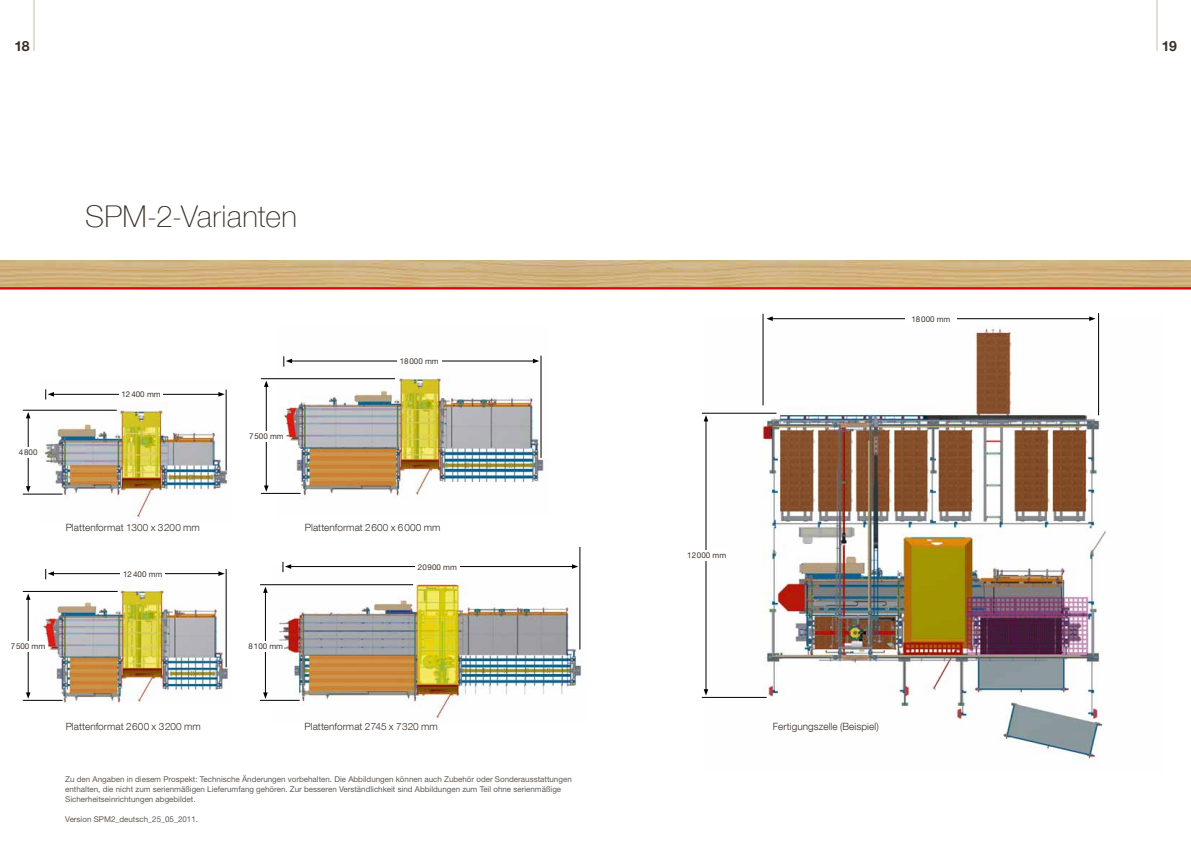
<style>
.page{position:relative;width:1191px;height:842px;background:#fff}
.page>*{position:absolute;margin:0;border:0;box-sizing:border-box;transform-origin:0 0}
.t1{font:100 30px "Helvetica Neue LT Com";letter-spacing:.015em;color:#3b2f27}
.t2{font:700 14px "Helvetica Neue LT Com";color:#3b2f27}
.t3{font:300 10px "Helvetica Neue LT Com";letter-spacing:.01em;color:#3b2f27}
.t4{font:8px/10px "Helvetica Neue LT Pro";color:#625952}
.t5{font:8px "Helvetica Neue LT Pro";color:#3b2f27}
</style>
<div class="page">
<img style="left:40px;top:389px;width:188px;height:128px">
<img style="left:272px;top:563px;width:310px;height:155px">
<img style="left:40px;top:573px;width:188px;height:130px">
<img style="left:705px;top:315px;width:401px;height:444px">
<img style="left:277px;top:355px;width:267px;height:144px">
<img style="left:0;top:261px;width:1191px;height:26px">
<hr style="left:0;top:287px;width:1191px;height:2px;background:#e3000f">
<hr style="left:763px;top:314px;width:1px;height:91px;background:#000">
<hr style="left:226px;top:390px;width:1px;height:81px;background:#000">
<hr style="left:541px;top:356px;width:1px;height:102px;background:#000">
<hr style="left:1098px;top:313px;width:1px;height:102px;background:#000">
<hr style="left:226px;top:569px;width:1px;height:98px;background:#000">
<hr style="left:52px;top:394px;width:168px;height:1px;background:#000">
<svg style="left:45px;top:389px;width:9px;height:10px"></svg>
<svg style="left:218px;top:392px;width:7px;height:5px"></svg>
<hr style="left:290px;top:361px;width:244px;height:1px;background:#000">
<svg style="left:283px;top:356px;width:9px;height:11px"></svg>
<svg style="left:533px;top:359px;width:6px;height:4px"></svg>
<hr style="left:771px;top:318px;width:319px;height:1px;background:#000">
<svg style="left:766px;top:316px;width:6px;height:5px"></svg>
<svg style="left:1089px;top:316px;width:6px;height:5px"></svg>
<hr style="left:52px;top:573px;width:168px;height:1px;background:#000">
<svg style="left:45px;top:569px;width:9px;height:10px"></svg>
<svg style="left:218px;top:571px;width:7px;height:5px"></svg>
<hr style="left:23px;top:410px;width:94px;height:1px;background:#000">
<hr style="left:261px;top:378px;width:134px;height:1px;background:#000">
<hr style="left:702px;top:413px;width:74px;height:1px;background:#000">
<hr style="left:23px;top:591px;width:95px;height:1px;background:#000">
<hr style="left:23px;top:494px;width:39px;height:1px;background:#000">
<hr style="left:261px;top:493px;width:39px;height:1px;background:#000">
<hr style="left:702px;top:697px;width:64px;height:1px;background:#000">
<hr style="left:23px;top:700px;width:39px;height:1px;background:#000">
<hr style="left:28px;top:417px;width:1px;height:71px;background:#000">
<svg style="left:26px;top:412px;width:4px;height:6px"></svg>
<svg style="left:26px;top:486px;width:4px;height:6px"></svg>
<hr style="left:266px;top:385px;width:1px;height:102px;background:#000">
<svg style="left:264px;top:381px;width:4px;height:6px"></svg>
<svg style="left:264px;top:485px;width:4px;height:7px"></svg>
<hr style="left:705px;top:420px;width:1px;height:271px;background:#000">
<svg style="left:704px;top:415px;width:4px;height:6px"></svg>
<svg style="left:703px;top:689px;width:5px;height:6px"></svg>
<hr style="left:28px;top:598px;width:1px;height:96px;background:#000">
<svg style="left:26px;top:593px;width:4px;height:7px"></svg>
<svg style="left:26px;top:692px;width:4px;height:7px"></svg>
<hr style="left:579px;top:547px;width:1px;height:102px;background:#000">
<hr style="left:290px;top:566px;width:283px;height:1px;background:#000">
<svg style="left:283px;top:562px;width:8px;height:10px"></svg>
<svg style="left:572px;top:564px;width:6px;height:5px"></svg>
<hr style="left:260px;top:584px;width:153px;height:1px;background:#000">
<hr style="left:260px;top:700px;width:40px;height:1px;background:#000">
<hr style="left:265px;top:591px;width:1px;height:103px;background:#000">
<svg style="left:263px;top:586px;width:5px;height:7px"></svg>
<svg style="left:263px;top:692px;width:5px;height:7px"></svg>
<hr style="left:34px;top:0;width:1px;height:51px;background:#ccb9b4">
<hr style="left:1156px;top:0;width:1px;height:51px;background:#ccb9b4">
<div style="left:119px;top:388px;width:44px;height:13px;background:#fff"></div>
<div style="left:397px;top:355px;width:44px;height:13px;background:#fff"></div>
<div style="left:905px;top:312px;width:51px;height:13px;background:#fff"></div>
<div style="left:120px;top:567px;width:45px;height:13px;background:#fff"></div>
<div style="left:17px;top:447px;width:22px;height:10px;background:#fff"></div>
<div style="left:248px;top:431px;width:37px;height:11px;background:#fff"></div>
<div style="left:685px;top:550px;width:43px;height:11px;background:#fff"></div>
<div style="left:9px;top:641px;width:38px;height:11px;background:#fff"></div>
<div style="left:415px;top:560px;width:45px;height:13px;background:#fff"></div>
<div style="left:247px;top:641px;width:37px;height:11px;background:#fff"></div>
<h2 class="t2" style="left:14px;top:37px;width:17px">18</h2>
<h2 class="t2" style="left:1161px;top:37px;width:17px">19</h2>
<h1 class="t1" style="left:85px;top:198px;width:213px">SPM-2-Varianten</h1>
<p class="t5" style="left:19px;top:447px;width:20px">4800</p>
<p class="t5" style="left:121px;top:390px;width:41px">12 400 mm</p>
<p class="t3" style="left:66px;top:521px;width:136px">Plattenformat 1300 x 3200 mm</p>
<p class="t5" style="left:123px;top:569px;width:41px">12 400 mm</p>
<p class="t5" style="left:11px;top:641px;width:36px">7500 mm</p>
<p class="t5" style="left:249px;top:432px;width:36px">7500 mm</p>
<p class="t5" style="left:400px;top:356px;width:40px">18000 mm</p>
<p class="t3" style="left:305px;top:521px;width:137px">Plattenformat 2600 x 6000 mm</p>
<p class="t5" style="left:418px;top:562px;width:40px">20900 mm</p>
<p class="t5" style="left:249px;top:641px;width:36px">8100 mm</p>
<p class="t3" style="left:66px;top:720px;width:137px">Plattenformat 2600 x 3200 mm</p>
<p class="t3" style="left:304px;top:720px;width:135px">Plattenformat 2745 x 7320 mm</p>
<p class="t4" style="left:65px;top:774px;width:508px">Zu den Angaben in diesem Prospekt: Technische Änderungen vorbehalten. Die Abbildungen können auch Zubehör oder Sonderausstattungen enthalten, die nicht zum serienmäßigen Lieferumfang gehören. Zur besseren Verständlichkeit sind Abbildungen zum Teil ohne serienmäßige<br>Sicherheitseinrichtungen abgebildet.</p>
<p class="t4" style="left:65px;top:814px;width:134px">Version SPM2_deutsch_25_05_2011.</p>
<p class="t5" style="left:911px;top:314px;width:40px">18000 mm</p>
<p class="t5" style="left:687px;top:550px;width:40px">12000 mm</p>
<p class="t3" style="left:772px;top:720px;width:108px">Fertigungszelle (Beispiel)</p>
</div>
